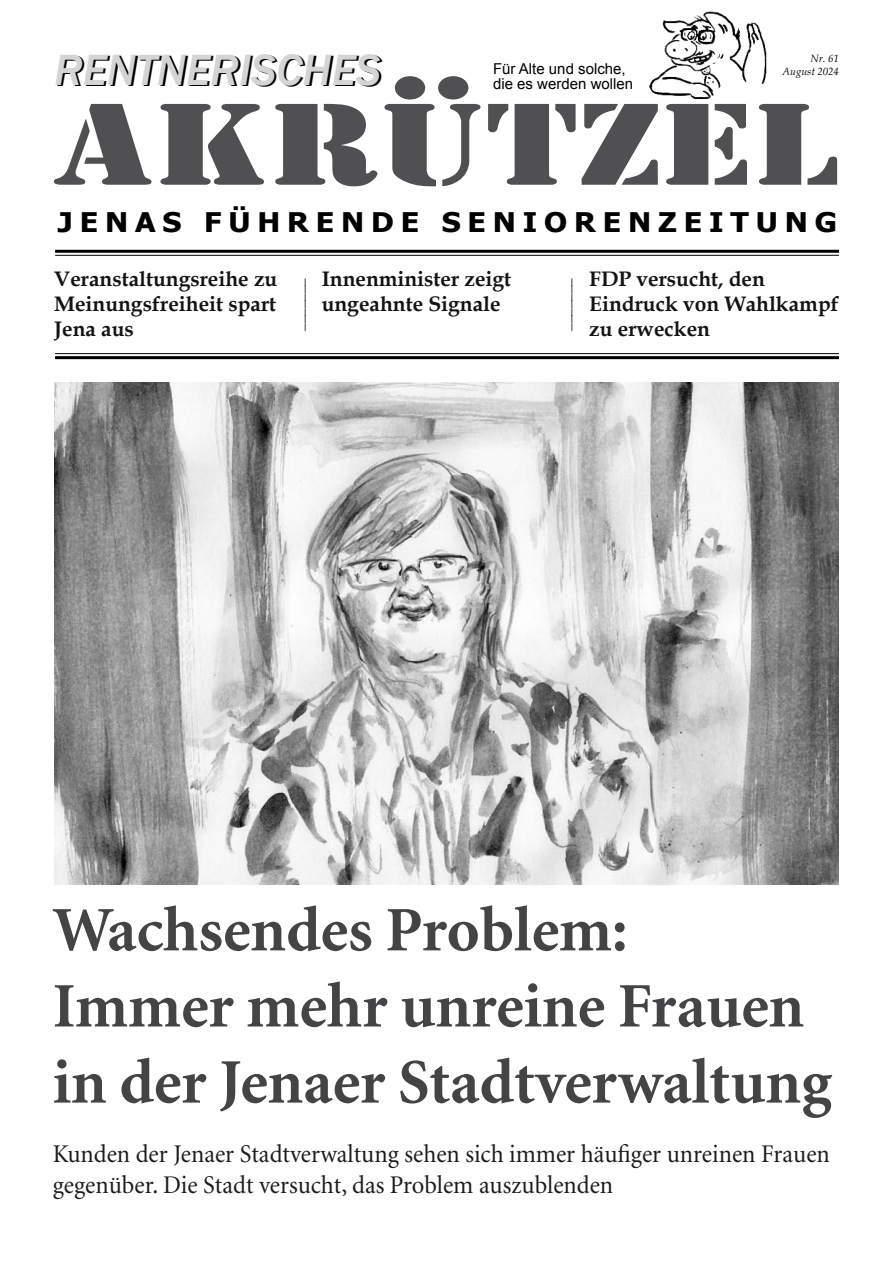
<style>
.page{position:relative;width:893px;height:1263px;background:#fff}
.page>*{position:absolute;margin:0;border:0;box-sizing:border-box;transform-origin:0 0}
.t1{font:108px "Stencil Std";color:#505052;scale:1.3 1}
.t2{font:700 63.45px/76.1px "Minion";color:#444346}
.t3{font:italic 500 45px "Franklin Gothic";color:#000}
.t4{font:700 27px "Tahoma";letter-spacing:.23em;color:#000;scale:1.11 1}
.t5{font:25.5px/30.6px "Minion";color:#1c1c1d;scale:.96 1}
.t6{font:700 21px/25.2px "Book Antiqua";color:#131314}
.t7{font:15px/15px "Arial";color:#000}
.t8{font:15px "Book Antiqua";color:#000}
.t9{font:italic 10.65px/12.8px "Book Antiqua";color:#000;text-align:right}
</style>
<div class="page">
<hr style="left:55px;top:250px;width:784px;height:3px;background:#000">
<hr style="left:55px;top:255px;width:784px;height:1px;background:#000">
<hr style="left:55px;top:353px;width:784px;height:1px;background:#000">
<hr style="left:55px;top:356px;width:784px;height:3px;background:#000">
<img style="left:649px;top:11px;width:118px;height:88px">
<img style="left:54px;top:382px;width:785px;height:502px">
<p class="t7" style="left:493px;top:61px;width:142px">Für Alte und solche, die es werden wollen</p>
<p class="t9" style="left:782px;top:51px;width:58px">Nr. 61<br>August 2024</p>
<h3 class="t3" style="left:56px;top:44px;width:328px">RENTNERISCHES</h3>
<h1 class="t1" style="left:55px;top:75px;width:603px">AKRÜTZEL</h1>
<p class="t4" style="left:58px;top:203px;width:703px">JENAS FÜHRENDE SENIORENZEITUNG</p>
<p class="t6" style="left:54px;top:266px;width:225px;text-align:justify">Veranstaltungsreihe zu Meinungsfreiheit spart Jena aus</p>
<p class="t6" style="left:322px;top:266px;width:191px">Innenminister zeigt ungeahnte Signale</p>
<p class="t6" style="left:589px;top:266px;width:251px">FDP versucht, den<br>Eindruck von Wahlkampf zu erwecken</p>
<p class="t8" style="left:288px;top:331px;width:54px;rotate:-90deg">_______</p>
<p class="t8" style="left:555px;top:331px;width:54px;rotate:-90deg">_______</p>
<h2 class="t2" style="left:53px;top:894px;width:780px">Wachsendes Problem:<br>Immer mehr unreine Frauen in der Jenaer Stadtverwaltung</h2>
<p class="t5" style="left:53px;top:1140px;width:811px">Kunden der Jenaer Stadtverwaltung sehen sich immer häufiger unreinen Frauen gegenüber. Die Stadt versucht, das Problem auszublenden</p>
</div>
